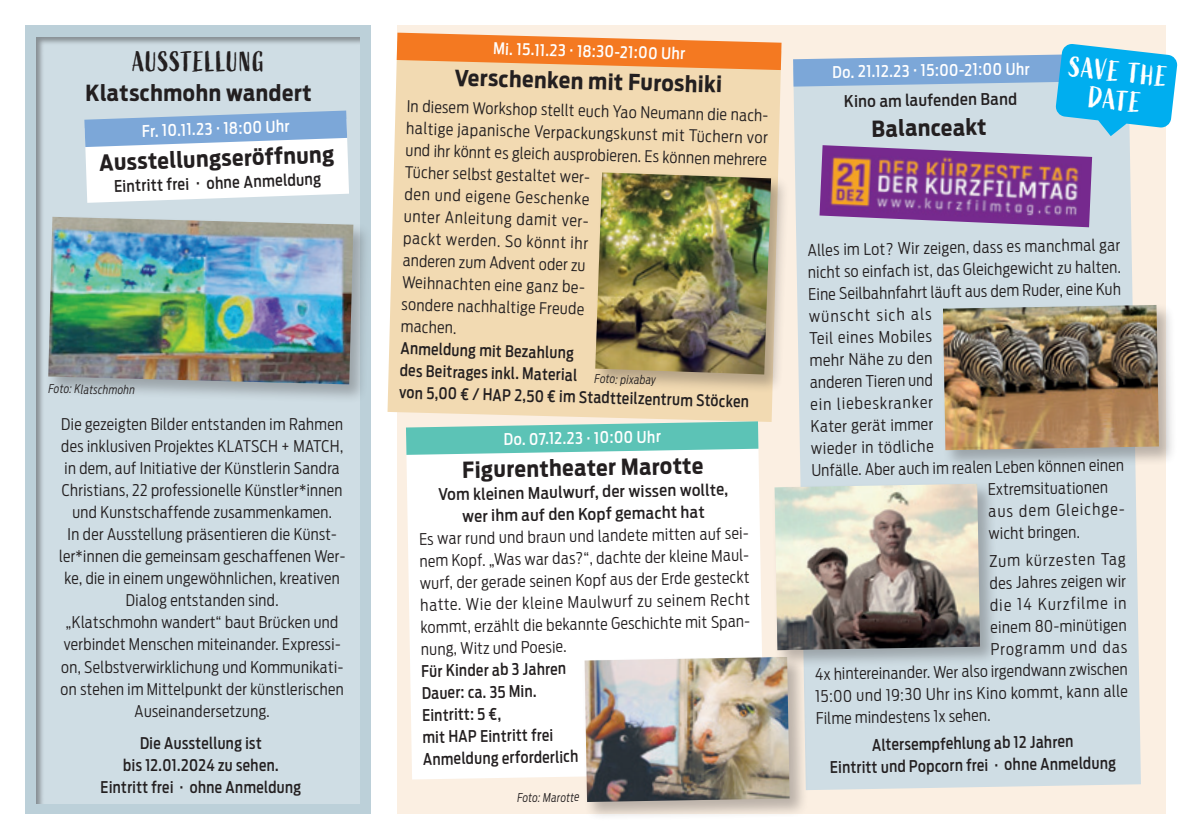
<style>
.page{position:relative;width:1191px;height:840px;background:#fff}
.page>*{position:absolute;margin:0;border:0;box-sizing:border-box;transform-origin:0 0}
.t1{font:28.4px/28.4px "Active";color:#fff;text-align:center}
.t2{font:28px "Active";letter-spacing:.04em;color:#231f20;scale:.95 1}
.t3{font:700 22px "Antenna Cond";letter-spacing:.03em;color:#231f20}
.t4{font:300 16px/22px "Antenna Cond";letter-spacing:.025em;color:#231f20}
.t5{font:500 16px/22px "Antenna Cond";letter-spacing:.03em;color:#231f20;scale:.93 1}
.t6{font:500 16px "Antenna Cond";color:#fff;scale:.95 1}
.t7{font:500 16px/22px "Antenna Cond";letter-spacing:.03em;color:#231f20;text-align:center}
.t8{font:500 16px "Antenna Cond";letter-spacing:.03em;color:#231f20;scale:.95 1}
.t9{font:italic 300 12px "Antenna Cond";color:#231f20;scale:.93 1}
</style>
<div class="page">
<div style="left:397px;top:26px;width:768px;height:788px;background:#fbefe2"></div>
<div style="left:387px;top:51px;width:394px;height:370px;background:#f2dab2"></div>
<svg style="left:397px;top:33px;width:384px;height:37px;background:#f4944c"></svg>
<div style="left:406px;top:429px;width:356px;height:350px;background:#fff"></div>
<svg style="left:406px;top:421px;width:352px;height:33px;background:#77cbbf"></svg>
<div style="left:794px;top:136px;width:347px;height:653px;background:#cfdde4"></div>
<div style="left:940px;top:302px;width:237px;height:167px;background:#231f20;opacity:.3"></div>
<img style="left:943px;top:305px;width:216px;height:145px">
<div style="left:582px;top:653px;width:226px;height:167px;background:#231f20;opacity:.3"></div>
<img style="left:584px;top:656px;width:205px;height:145px">
<div style="left:593px;top:170px;width:196px;height:223px;background:#231f20;opacity:.3"></div>
<img style="left:595px;top:172px;width:176px;height:202px">
<div style="left:771px;top:480px;width:228px;height:188px;background:#231f20;opacity:.3"></div>
<img style="left:774px;top:483px;width:206px;height:166px">
<img style="left:819px;top:145px;width:273px;height:82px">
<div style="left:26px;top:26px;width:345px;height:788px;background:#bcd0d9"></div>
<div style="left:37px;top:36px;width:324px;height:768px;background:#cfdde4"></div>
<div style="left:45px;top:214px;width:327px;height:189px;background:#231f20;opacity:.3"></div>
<img style="left:48px;top:217px;width:305px;height:167px">
<svg style="left:84px;top:110px;width:265px;height:93px;background:#d3e1f0"></svg>
<svg style="left:793px;top:43px;width:384px;height:93px;background:#93c9e3"></svg>
<h2 class="t2" style="left:133px;top:46px;width:140px">AUSSTELLUNG</h2>
<h3 class="t3" style="left:85px;top:80px;width:227px">Klatschmohn wandert</h3>
<p class="t6" style="left:142px;top:122px;width:157px;rotate:-2deg">Fr. 10.11.23 · 18:00 Uhr</p>
<h3 class="t3" style="left:99px;top:149px;width:237px;rotate:-2deg">Ausstellungseröffnung</h3>
<p class="t8" style="left:114px;top:177px;width:219px;rotate:-2deg">Eintritt frei · ohne Anmeldung</p>
<p class="t9" style="left:49px;top:381px;width:94px;rotate:1deg">Foto: Klatschmohn</p>
<p class="t4" style="left:59px;top:413px;width:288px;text-align:center">Die gezeigten Bilder entstanden im Rahmen des inklusiven Projektes KLATSCH + MATCH, in dem, auf Initiative der Künstlerin Sandra Christians, 22 professionelle Künstler*innen und Kunstschaffende zusammenkamen.<br>In der Ausstellung präsentieren die Künst&shy;ler*innen die gemeinsam geschaffenen Wer&shy;ke, die in einem ungewöhnlichen, kreativen Dialog entstanden sind.<br>„Klatschmohn wandert“ baut Brücken und verbindet Menschen miteinander. Expressi&shy;on, Selbstverwirklichung und Kommunikati&shy;on stehen im Mittelpunkt der künstlerischen Auseinandersetzung.</p>
<p class="t5" style="left:101px;top:731px;width:217px;text-align:center">Die Ausstellung ist<br>bis 12.01.2024 zu sehen.<br>Eintritt frei · ohne Anmeldung</p>
<p class="t6" style="left:493px;top:40px;width:204px;rotate:1deg">Mi. 15.11.23 · 18:30-21:00 Uhr</p>
<h3 class="t3" style="left:455px;top:65px;width:269px;rotate:1deg">Verschenken mit Furoshiki</h3>
<p class="t4" style="left:407px;top:97px;width:357px;rotate:1deg">In diesem Workshop stellt euch Yao Neumann die nach</p>
<p class="t4" style="left:405px;top:119px;width:365px;rotate:1deg">haltige japanische Verpackungskunst mit Tüchern vor und ihr könnt es gleich ausprobieren. Es können mehrere<br>Tücher selbst gestaltet wer-<br>den und eigene Geschenke<br>unter Anleitung damit ver-<br>packt werden. So könnt ihr<br>anderen zum Advent oder zu<br>Weihnachten eine ganz be-<br>sondere nachhaltige Freude<br>machen.</p>
<p class="t5" style="left:401px;top:336px;width:378px;rotate:2deg">Anmeldung mit Bezahlung<br>des Beitrages inkl. Material<br>von 5,00 € / HAP 2,50 € im Stadtteilzentrum Stöcken</p>
<p class="t6" style="left:503px;top:429px;width:167px;rotate:-1deg">Do. 07.12.23 · 10:00 Uhr</p>
<h3 class="t3" style="left:462px;top:456px;width:242px;rotate:-1deg">Figurentheater Marotte</h3>
<p class="t7" style="left:438px;top:483px;width:291px;rotate:-1deg">Vom kleinen Maulwurf, der wissen wollte, wer ihm auf den Kopf gemacht hat</p>
<p class="t4" style="left:419px;top:527px;width:333px;rotate:-1deg">Es war rund und braun und landete mitten auf sei&shy;nem Kopf. „Was war das?“, dachte der kleine Maul&shy;wurf, der gerade seinen Kopf aus der Erde gesteckt hatte. Wie der kleine Maulwurf zu seinem Recht kommt, erzählt die bekannte Geschichte mit Span&shy;nung, Witz und Poesie.</p>
<p class="t5" style="left:421px;top:659px;width:168px;rotate:-1deg">Für Kinder ab 3 Jahren<br>Dauer: ca. 35 Min.<br>Eintritt: 5 €,<br>mit HAP Eintritt frei<br>Anmeldung erforderlich</p>
<p class="t9" style="left:595px;top:371px;width:67px;rotate:1deg">Foto: pixabay</p>
<p class="t9" style="left:517px;top:790px;width:68px;rotate:-1deg">Foto: Marotte</p>
<p class="t6" style="left:832px;top:62px;width:209px;rotate:-1deg">Do. 21.12.23 · 15:00-21:00 Uhr</p>
<p class="t7" style="left:844px;top:91px;width:174px;rotate:-1deg">Kino am laufenden Band</p>
<h3 class="t3" style="left:871px;top:116px;width:116px;rotate:-1deg">Balanceakt</h3>
<h1 class="t1" style="left:1070px;top:53px;width:100px;rotate:6deg">SAVE THE<br>DATE</h1>
<p class="t4" style="left:807px;top:239px;width:314px;rotate:-1deg">Alles im Lot? Wir zeigen, dass es manchmal gar</p>
<p class="t4" style="left:808px;top:261px;width:314px;rotate:-1deg">nicht so einfach ist, das Gleichgewicht zu halten.</p>
<p class="t4" style="left:808px;top:283px;width:314px;rotate:-1deg">Eine Seilbahnfahrt läuft aus dem Ruder, eine Kuh</p>
<p class="t4" style="left:808px;top:305px;width:124px;rotate:-1deg">wünscht sich als</p>
<p class="t4" style="left:809px;top:327px;width:124px;rotate:-1deg">Teil eines Mobiles</p>
<p class="t4" style="left:809px;top:349px;width:124px;rotate:-1deg">mehr Nähe zu den</p>
<p class="t4" style="left:810px;top:371px;width:124px;rotate:-1deg">anderen Tieren und</p>
<p class="t4" style="left:810px;top:393px;width:124px;rotate:-1deg">ein liebeskranker</p>
<p class="t4" style="left:810px;top:415px;width:124px;rotate:-1deg">Kater gerät immer</p>
<p class="t4" style="left:811px;top:437px;width:124px;rotate:-1deg">wieder in tödliche</p>
<p class="t4" style="left:811px;top:459px;width:314px;rotate:-1deg">Unfälle. Aber auch im realen Leben können einen</p>
<p class="t4" style="left:987px;top:478px;width:121px;rotate:-1deg">Extremsituationen</p>
<p class="t4" style="left:988px;top:500px;width:140px;rotate:-1deg">aus dem Gleichge-</p>
<p class="t4" style="left:988px;top:522px;width:93px;rotate:-1deg">wicht bringen.</p>
<p class="t4" style="left:989px;top:549px;width:138px;rotate:-1deg">Zum kürzesten Tag</p>
<p class="t4" style="left:989px;top:571px;width:138px;rotate:-1deg">des Jahres zeigen wir</p>
<p class="t4" style="left:989px;top:593px;width:138px;rotate:-1deg">die 14 Kurzfilme in</p>
<p class="t4" style="left:990px;top:615px;width:138px;rotate:-1deg">einem 80-minütigen</p>
<p class="t4" style="left:990px;top:637px;width:138px;rotate:-1deg">Programm und das</p>
<p class="t4" style="left:815px;top:662px;width:314px;rotate:-1deg">4x hintereinander. Wer also irgendwann zwischen</p>
<p class="t4" style="left:815px;top:684px;width:314px;rotate:-1deg">15:00 und 19:30 Uhr ins Kino kommt, kann alle</p>
<p class="t4" style="left:815px;top:706px;width:176px;rotate:-1deg">Filme mindestens 1x sehen.</p>
<p class="t5" style="left:829px;top:734px;width:309px;text-align:center;rotate:-1deg">Altersempfehlung ab 12 Jahren<br>Eintritt und Popcorn frei · ohne Anmeldung</p>
</div>
